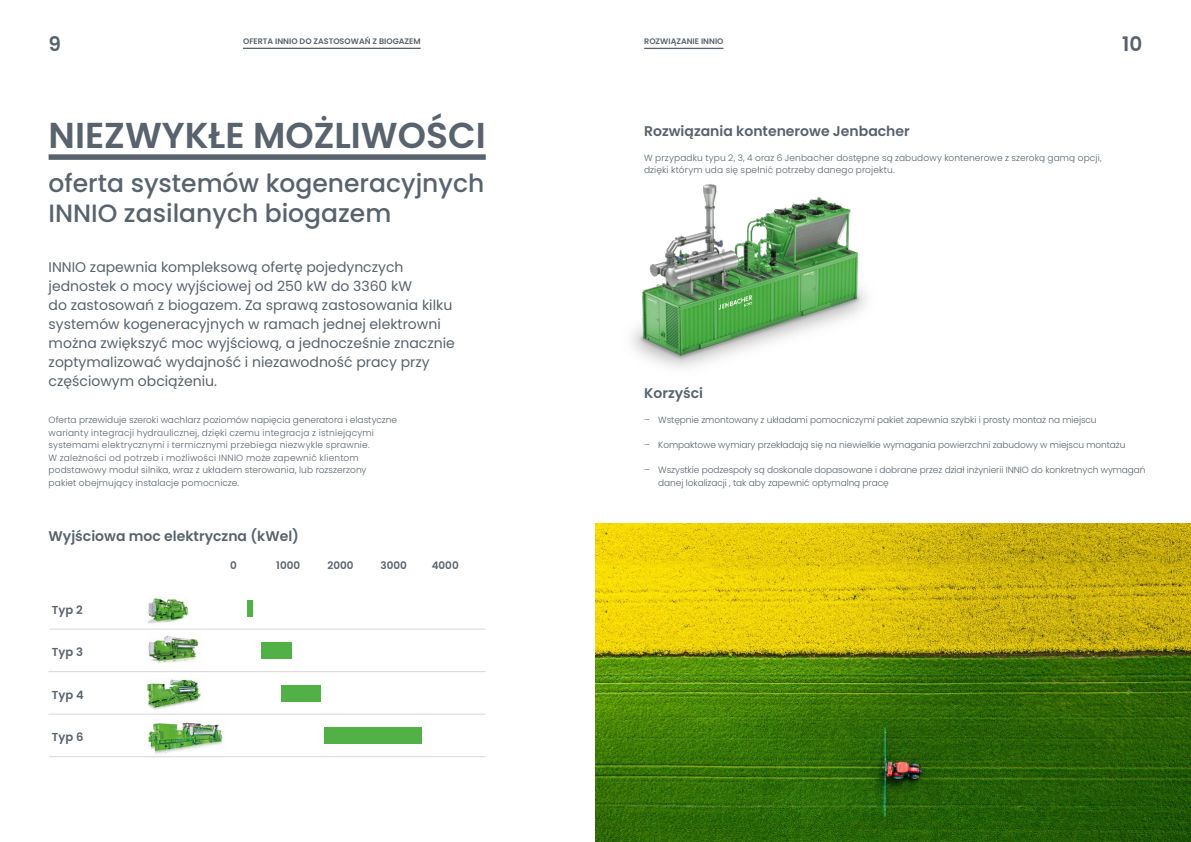
<style>
.page{position:relative;width:1191px;height:842px;background:#fff}
.page>*{position:absolute;margin:0;border:0;box-sizing:border-box;transform-origin:0 0}
.t1{font:600 36px "Poppins";color:#58636e}
.t2{font:500 25px/30px "Poppins";color:#58636e}
.t3{font:600 20px "Poppins";color:#58636e}
.t4{font:14px/19px "Poppins";color:#58636e}
.t5{font:600 14px "Poppins";color:#58636e}
.t6{font:600 11.5px "Poppins";color:#58636e}
.t7{font:600 10.4px "Poppins";color:#58636e}
.t8{font:300 9px/12.5px "Poppins";color:#58636e}
.t9{font:600 8px "Poppins";color:#58636e}
</style>
<div class="page">
<img style="left:632px;top:184px;width:234px;height:184px">
<img style="left:595px;top:523px;width:596px;height:319px">
<hr style="left:243px;top:48px;width:177px;height:1px;background:#58636e">
<hr style="left:644px;top:48px;width:79px;height:1px;background:#58636e">
<div style="left:49px;top:154px;width:437px;height:6px;background:#58636e"></div>
<img style="left:147px;top:722px;width:76px;height:36px">
<img style="left:145px;top:679px;width:58px;height:35px">
<hr style="left:50px;top:629px;width:126px;height:1px;background:#d5d8db">
<hr style="left:176px;top:629px;width:309px;height:1px;background:#d5d8db">
<hr style="left:49px;top:671px;width:127px;height:1px;background:#d5d8db">
<hr style="left:176px;top:671px;width:309px;height:1px;background:#d5d8db">
<hr style="left:49px;top:714px;width:127px;height:1px;background:#d5d8db">
<hr style="left:176px;top:714px;width:309px;height:1px;background:#d5d8db">
<hr style="left:49px;top:756px;width:127px;height:1px;background:#d5d8db">
<hr style="left:176px;top:756px;width:309px;height:1px;background:#d5d8db">
<div style="left:324px;top:727px;width:97px;height:17px;background:#51b046"></div>
<div style="left:281px;top:685px;width:40px;height:16px;background:#51b046"></div>
<div style="left:261px;top:642px;width:31px;height:17px;background:#51b046"></div>
<div style="left:247px;top:600px;width:6px;height:16px;background:#51b046"></div>
<img style="left:147px;top:598px;width:41px;height:26px">
<img style="left:148px;top:635px;width:51px;height:28px">
<h3 class="t3" style="left:49px;top:32px;width:14px">9</h3>
<p class="t9" style="left:644px;top:37px;width:81px">ROZWIĄZANIE INNIO</p>
<h3 class="t3" style="left:1122px;top:32px;width:22px">10</h3>
<p class="t9" style="left:243px;top:37px;width:179px">OFERTA INNIO DO ZASTOSOWAŃ Z BIOGAZEM</p>
<h1 class="t1" style="left:49px;top:115px;width:438px">NIEZWYKŁE MOŻLIWOŚCI</h1>
<h2 class="t2" style="left:49px;top:168px;width:437px">oferta systemów kogeneracyjnych<br>INNIO zasilanych biogazem</h2>
<p class="t4" style="left:49px;top:258px;width:408px">INNIO zapewnia kompleksową ofertę pojedynczych jednostek o mocy wyjściowej od 250 kW do 3360 kW<br>do zastosowań z biogazem. Za sprawą zastosowania kilku systemów kogeneracyjnych w ramach jednej elektrowni można zwiększyć moc wyjściową, a jednocześnie znacznie zoptymalizować wydajność i niezawodność pracy przy częściowym obciążeniu.</p>
<p class="t8" style="left:49px;top:414px;width:350px">Oferta przewiduje szeroki wachlarz poziomów napięcia generatora i elastyczne warianty integracji hydraulicznej, dzięki czemu integracja z istniejącymi systemami elektrycznymi i termicznymi przebiega niezwykle sprawnie.<br>W zależności od potrzeb i możliwości INNIO może zapewnić klientom podstawowy moduł silnika, wraz z układem sterowania, lub rozszerzony<br>pakiet obejmujący instalacje pomocnicze.</p>
<h3 class="t5" style="left:49px;top:528px;width:252px">Wyjściowa moc elektryczna (kWel)</h3>
<p class="t7" style="left:230px;top:559px;width:8px">0</p>
<p class="t7" style="left:276px;top:559px;width:25px">1000</p>
<p class="t7" style="left:327px;top:559px;width:28px">2000</p>
<p class="t7" style="left:381px;top:559px;width:28px">3000</p>
<p class="t7" style="left:432px;top:559px;width:28px">4000</p>
<p class="t6" style="left:52px;top:603px;width:32px">Typ 2</p>
<p class="t6" style="left:52px;top:646px;width:33px">Typ 3</p>
<p class="t6" style="left:52px;top:688px;width:33px">Typ 4</p>
<p class="t6" style="left:52px;top:731px;width:33px">Typ 6</p>
<h3 class="t5" style="left:644px;top:123px;width:267px">Rozwiązania kontenerowe Jenbacher</h3>
<p class="t8" style="left:644px;top:151px;width:459px">W przypadku typu 2, 3, 4 oraz 6 Jenbacher dostępne są zabudowy kontenerowe z szeroką gamą opcji, dzięki którym uda się spełnić potrzeby danego projektu.</p>
<h3 class="t5" style="left:644px;top:385px;width:61px">Korzyści</h3>
<p class="t8" style="left:644px;top:414px;width:454px">– Wstępnie zmontowany z układami pomocniczymi pakiet zapewnia szybki i prosty montaż na miejscu</p>
<p class="t8" style="left:644px;top:439px;width:483px">– Kompaktowe wymiary przekładają się na niewielkie wymagania powierzchni zabudowy w miejscu montażu</p>
<p class="t8" style="left:658px;top:464px;width:489px;text-indent:-14px">– Wszystkie podzespoły są doskonale dopasowane i dobrane przez dział inżynierii INNIO do konkretnych wymagań danej lokalizacji , tak aby zapewnić optymalną pracę</p>
</div>
